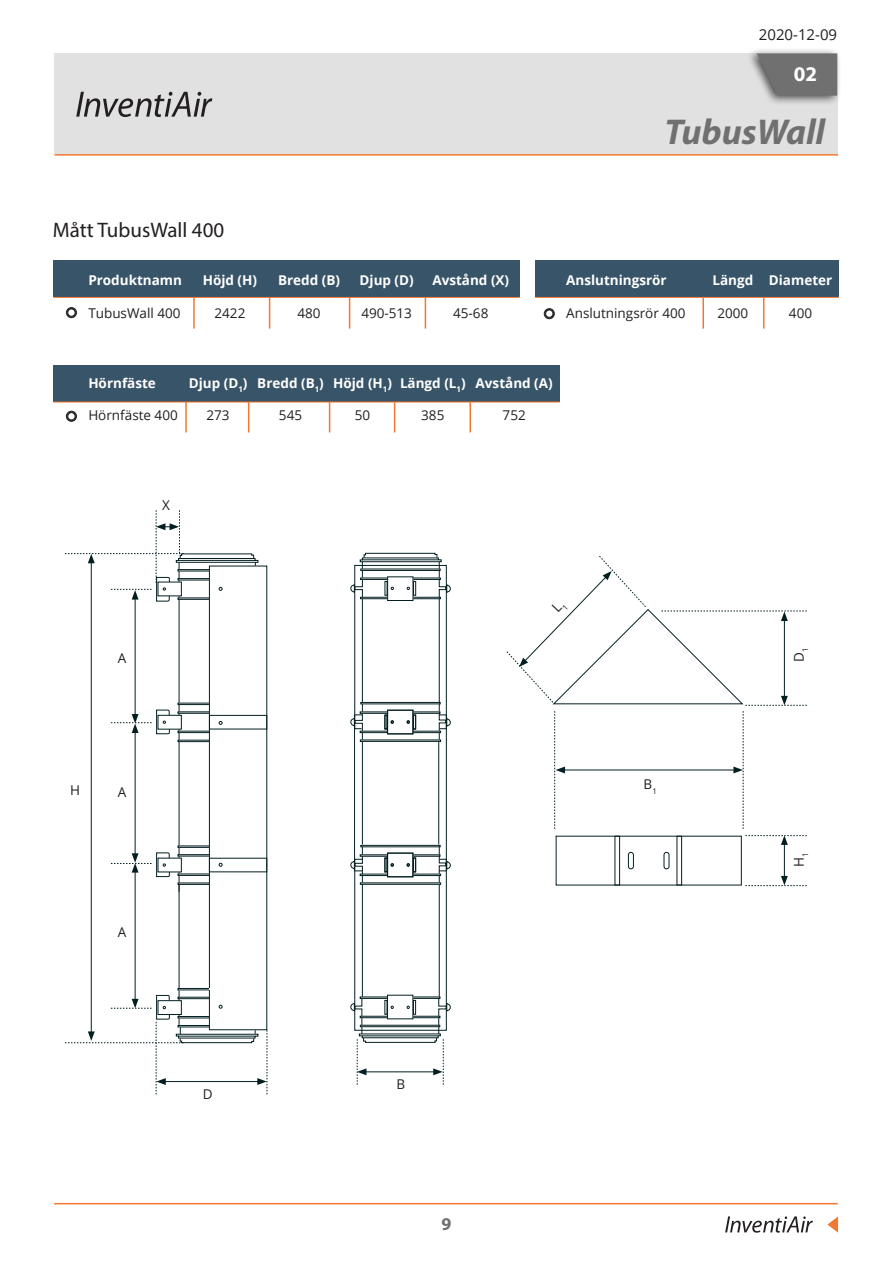
<style>
.page{position:relative;width:893px;height:1263px;background:#fff}
.page>*{position:absolute;margin:0;border:0;box-sizing:border-box;transform-origin:0 0}
.t1{font:italic 700 36px "Myriad Pro";color:#707070}
.t2{font:21px "Myriad Pro";color:#231f20}
.t3{font:700 21px "Myriad Pro";color:#fff}
.t4{font:700 18px "Myriad Pro";color:#707070}
.t5{font:15px "Open Sans";color:#231f20}
.t6{font:700 13.5px "Open Sans";color:#fff}
.t7{font:13.5px "Open Sans";color:#231f20}
</style>
<div class="page">
<div style="left:209px;top:566px;width:58px;height:163px;border:1px solid #041f22"></div>
<div style="left:209px;top:858px;width:58px;height:172px;border:1px solid #041f22"></div>
<div style="left:209px;top:715px;width:58px;height:157px;border:1px solid #041f22"></div>
<div style="left:360px;top:845px;width:81px;height:2px;border:1px solid #041f22"></div>
<div style="left:360px;top:739px;width:81px;height:3px;border:1px solid #041f22"></div>
<hr style="left:362px;top:741px;width:1px;height:103px;background:#041f22">
<div style="left:178px;top:711px;width:31px;height:3px;border:1px solid #041f22"></div>
<div style="left:178px;top:854px;width:31px;height:2px;border:1px solid #041f22"></div>
<div style="left:178px;top:731px;width:31px;height:2px;border:1px solid #041f22"></div>
<div style="left:178px;top:873px;width:31px;height:3px;border:1px solid #041f22"></div>
<div style="left:178px;top:740px;width:31px;height:2px;border:1px solid #041f22"></div>
<div style="left:178px;top:882px;width:31px;height:3px;border:1px solid #041f22"></div>
<div style="left:178px;top:703px;width:31px;height:2px;border:1px solid #041f22"></div>
<div style="left:178px;top:845px;width:31px;height:3px;border:1px solid #041f22"></div>
<div style="left:178px;top:988px;width:31px;height:2px;border:1px solid #041f22"></div>
<hr style="left:179px;top:742px;width:1px;height:103px;background:#041f22">
<hr style="left:179px;top:599px;width:1px;height:104px;background:#041f22">
<hr style="left:179px;top:885px;width:1px;height:103px;background:#041f22">
<hr style="left:91px;top:561px;width:1px;height:473px;background:#041f22">
<svg style="left:350px;top:552px;width:101px;height:187px"></svg>
<svg style="left:350px;top:847px;width:101px;height:238px"></svg>
<div style="left:354px;top:714px;width:8px;height:157px;border:1px solid #041f22"></div>
<div style="left:438px;top:714px;width:9px;height:157px;border:1px solid #041f22"></div>
<div style="left:54px;top:54px;width:783px;height:100px;background:#e1e1e1"></div>
<svg style="left:76px;top:92px;width:136px;height:25px"></svg>
<div style="left:746px;top:48px;width:96px;height:58px;background:#231f20;opacity:.75"></div>
<svg style="left:757px;top:54px;width:80px;height:42px;background:#777"></svg>
<hr style="left:55px;top:154px;width:783px;height:2px;background:#f1782f">
<svg style="left:725px;top:1216px;width:88px;height:17px"></svg>
<svg style="left:827px;top:1216px;width:11px;height:17px"></svg>
<hr style="left:54px;top:1203px;width:784px;height:1px;background:#f1782f">
<div style="left:53px;top:365px;width:507px;height:37px;background:#385469"></div>
<div style="left:66px;top:411px;width:11px;height:11px;border:1px solid #231f20;border-radius:50%"></div>
<div style="left:67px;top:412px;width:9px;height:9px;border:1px solid #231f20;border-radius:50%"></div>
<div style="left:68px;top:412px;width:7px;height:8px;border:1px solid #231f20;border-radius:50%"></div>
<hr style="left:53px;top:402px;width:507px;height:1px;background:#f1782f">
<hr style="left:185px;top:402px;width:2px;height:30px;background:#f1782f">
<hr style="left:248px;top:402px;width:1px;height:30px;background:#f1782f">
<hr style="left:329px;top:402px;width:1px;height:30px;background:#f1782f">
<hr style="left:394px;top:402px;width:1px;height:30px;background:#f1782f">
<hr style="left:469px;top:402px;width:2px;height:30px;background:#f1782f">
<div style="left:53px;top:261px;width:467px;height:36px;background:#385469"></div>
<div style="left:535px;top:261px;width:304px;height:36px;background:#385469"></div>
<div style="left:66px;top:307px;width:11px;height:11px;border:1px solid #231f20;border-radius:50%"></div>
<div style="left:67px;top:308px;width:9px;height:9px;border:1px solid #231f20;border-radius:50%"></div>
<div style="left:68px;top:309px;width:7px;height:8px;border:1px solid #231f20;border-radius:50%"></div>
<div style="left:544px;top:308px;width:11px;height:11px;border:1px solid #231f20;border-radius:50%"></div>
<div style="left:545px;top:309px;width:9px;height:9px;border:1px solid #231f20;border-radius:50%"></div>
<div style="left:545px;top:310px;width:8px;height:8px;border:1px solid #231f20;border-radius:50%"></div>
<hr style="left:53px;top:297px;width:467px;height:1px;background:#f1782f">
<hr style="left:535px;top:297px;width:304px;height:1px;background:#f1782f">
<hr style="left:193px;top:298px;width:2px;height:31px;background:#f1782f">
<hr style="left:269px;top:298px;width:1px;height:31px;background:#f1782f">
<hr style="left:349px;top:298px;width:1px;height:31px;background:#f1782f">
<hr style="left:425px;top:298px;width:1px;height:31px;background:#f1782f">
<hr style="left:702px;top:298px;width:2px;height:31px;background:#f1782f">
<hr style="left:763px;top:298px;width:1px;height:31px;background:#f1782f">
<svg style="left:555px;top:835px;width:252px;height:51px"></svg>
<hr style="left:135px;top:597px;width:1px;height:119px;background:#041f22">
<svg style="left:65px;top:510px;width:194px;height:92px"></svg>
<hr style="left:135px;top:731px;width:1px;height:125px;background:#041f22">
<svg style="left:111px;top:705px;width:71px;height:35px"></svg>
<hr style="left:135px;top:870px;width:1px;height:131px;background:#041f22">
<svg style="left:111px;top:848px;width:71px;height:44px"></svg>
<svg style="left:65px;top:990px;width:203px;height:104px"></svg>
<svg style="left:506px;top:556px;width:301px;height:273px"></svg>
<p class="t5" style="left:759px;top:24px;width:80px">2020-12-09</p>
<p class="t3" style="left:794px;top:60px;width:25px">02</p>
<p class="t1" style="left:664px;top:109px;width:162px">TubusWall</p>
<p class="t2" style="left:53px;top:217px;width:173px">Mått TubusWall 400</p>
<p class="t6" style="left:88px;top:271px;width:95px">Produktnamn</p>
<p class="t7" style="left:88px;top:303px;width:94px">TubusWall 400</p>
<p class="t6" style="left:203px;top:271px;width:56px">Höjd (H)</p>
<p class="t7" style="left:214px;top:303px;width:32px">2422</p>
<p class="t6" style="left:278px;top:271px;width:64px">Bredd (B)</p>
<p class="t7" style="left:297px;top:303px;width:25px">480</p>
<p class="t6" style="left:360px;top:271px;width:56px">Djup (D)</p>
<p class="t7" style="left:361px;top:303px;width:52px">490-513</p>
<p class="t6" style="left:432px;top:271px;width:78px">Avstånd (X)</p>
<p class="t7" style="left:453px;top:303px;width:37px">45-68</p>
<p class="t6" style="left:566px;top:271px;width:102px">Anslutningsrör</p>
<p class="t7" style="left:566px;top:303px;width:121px">Anslutningsrör 400</p>
<p class="t6" style="left:88px;top:373px;width:69px">Hörnfäste</p>
<p class="t7" style="left:88px;top:406px;width:91px">Hörnfäste 400</p>
<p class="t6" style="left:189px;top:373px;width:60px">Djup (D<sub>1</sub>)</p>
<p class="t7" style="left:207px;top:406px;width:25px">273</p>
<p class="t6" style="left:257px;top:373px;width:68px">Bredd (B<sub>1</sub>)</p>
<p class="t7" style="left:279px;top:406px;width:25px">545</p>
<p class="t6" style="left:333px;top:373px;width:60px">Höjd (H<sub>1</sub>)</p>
<p class="t7" style="left:355px;top:406px;width:17px">50</p>
<p class="t6" style="left:400px;top:373px;width:67px">Längd (L<sub>1</sub>)</p>
<p class="t7" style="left:421px;top:406px;width:25px">385</p>
<p class="t6" style="left:476px;top:373px;width:79px">Avstånd (A)</p>
<p class="t7" style="left:503px;top:406px;width:25px">752</p>
<p class="t6" style="left:712px;top:271px;width:42px">Längd</p>
<p class="t7" style="left:717px;top:303px;width:32px">2000</p>
<p class="t6" style="left:769px;top:271px;width:65px">Diameter</p>
<p class="t7" style="left:789px;top:303px;width:25px">400</p>
<p class="t7" style="left:162px;top:496px;width:9px">X</p>
<p class="t7" style="left:118px;top:649px;width:10px">A</p>
<p class="t7" style="left:70px;top:781px;width:11px">H</p>
<p class="t7" style="left:118px;top:782px;width:10px">A</p>
<p class="t7" style="left:118px;top:923px;width:10px">A</p>
<p class="t7" style="left:644px;top:775px;width:15px">B<sub>1</sub></p>
<p class="t7" style="left:789px;top:662px;width:16px;rotate:-90deg">D<sub>1</sub></p>
<p class="t7" style="left:789px;top:866px;width:16px;rotate:-90deg">H<sub>1</sub></p>
<p class="t7" style="left:203px;top:1084px;width:11px">D</p>
<p class="t7" style="left:396px;top:1075px;width:10px">B</p>
<p class="t4" style="left:442px;top:1212px;width:11px">9</p>
</div>
